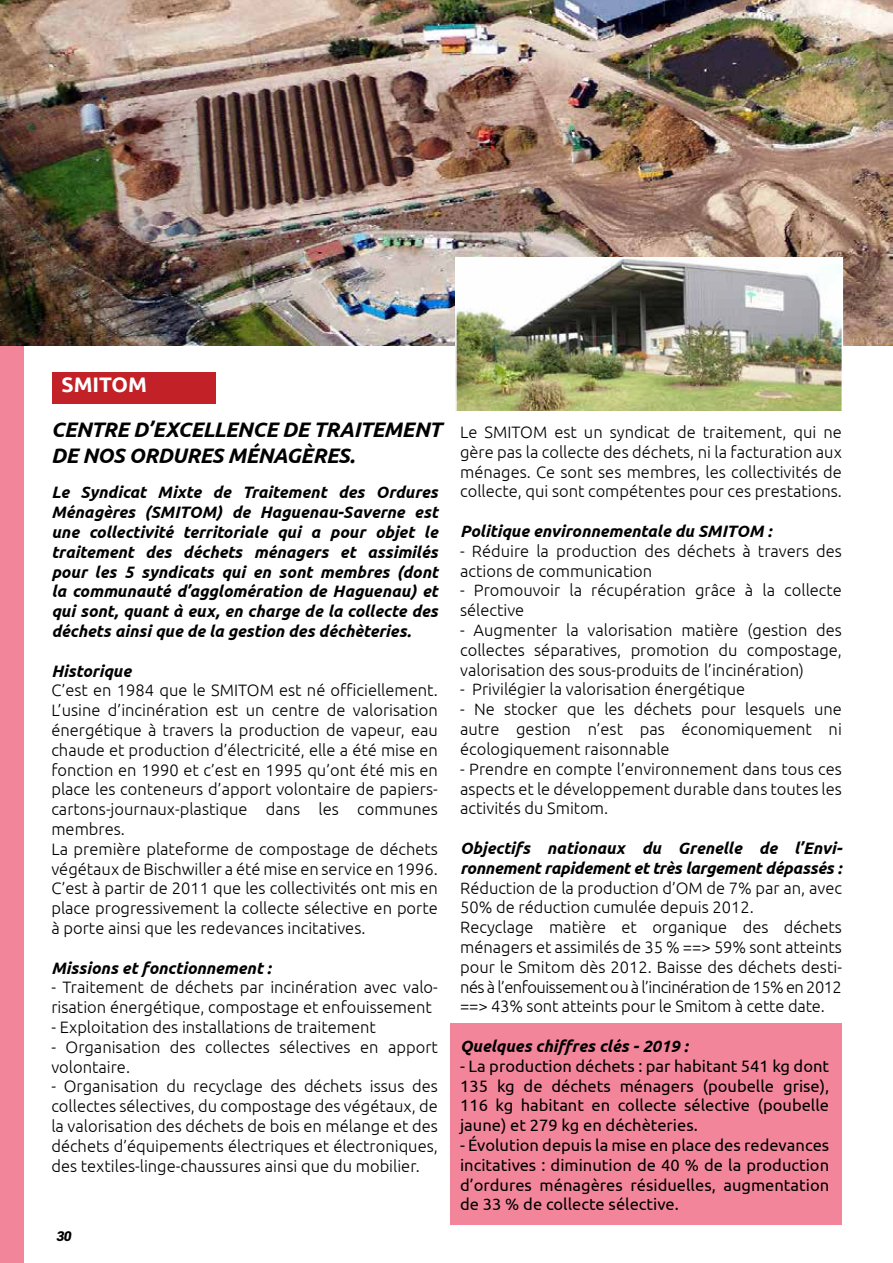
<style>
.page{position:relative;width:893px;height:1263px;background:#fff}
.page>*{position:absolute;margin:0;border:0;box-sizing:border-box;transform-origin:0 0}
.t1{font:italic 700 21px/25.2px "Ubuntu";letter-spacing:-.02em;color:#000}
.t2{font:700 21px "Ubuntu";color:#fff}
.t3{font:300 16.5px/19.8px "Ubuntu";color:#000}
.t4{font:italic 700 16.5px/19.8px "Ubuntu";color:#000;text-align:justify}
.t5{font:16.5px/19.8px "Ubuntu";color:#000;text-align:justify}
.t6{font:italic 900 13.5px "Roboto";color:#000}
</style>
<div class="page">
<div style="left:451px;top:1023px;width:391px;height:202px;background:#f3859b"></div>
<div style="left:0;top:0;width:23px;height:1263px;background:#f3859b"></div>
<img style="left:0;top:0;width:893px;height:345px">
<img style="left:458px;top:260px;width:382px;height:149px">
<div style="left:455px;top:257px;width:388px;height:155px;border:2px solid #fff"></div>
<div style="left:53px;top:372px;width:163px;height:31px;background:#c12127"></div>
<p class="t2" style="left:62px;top:372px;width:87px">SMITOM</p>
<p class="t1" style="left:51px;top:417px;width:392px">CENTRE D’EXCELLENCE DE TRAITEMENT<br>DE NOS ORDURES MÉNAGÈRES.</p>
<p class="t4" style="left:51px;top:482px;width:388px">Le Syndicat Mixte de Traitement des Ordures Ménagères (SMITOM) de Haguenau-Saverne est une collectivité territoriale qui a pour objet le traitement des déchets ménagers et assimilés pour les 5 syndicats qui en sont membres (dont la communauté d’agglomération de Haguenau) et qui sont, quant à eux, en charge de la collecte des déchets ainsi que de la gestion des déchèteries.</p>
<p class="t4" style="left:51px;top:660px;width:81px">Historique</p>
<p class="t3" style="left:51px;top:680px;width:388px">C’est en 1984 que le SMITOM est né officiellement.<br>L’usine d’incinération est un centre de valorisation énergétique à travers la production de vapeur, eau chaude et production d’électricité, elle a été mise en fonction en 1990 et c’est en 1995 qu’ont été mis en place les conteneurs d’apport volontaire de papiers&shy;cartons-journaux-plastique dans les communes membres.<br>La première plateforme de compostage de déchets végétaux de Bischwiller a été mise en service en 1996.<br>C’est à partir de 2011 que les collectivités ont mis en place progressivement la collecte sélective en porte à porte ainsi que les redevances incitatives.</p>
<p class="t4" style="left:51px;top:957px;width:221px">Missions et fonctionnement :</p>
<p class="t3" style="left:51px;top:977px;width:388px">- Traitement de déchets par incinération avec valo&shy;risation énergétique, compostage et enfouissement</p>
<p class="t3" style="left:51px;top:1017px;width:326px">- Exploitation des installations de traitement</p>
<p class="t3" style="left:51px;top:1036px;width:388px">- Organisation des collectes sélectives en apport volontaire.</p>
<p class="t3" style="left:51px;top:1076px;width:388px;text-align:justify">- Organisation du recyclage des déchets issus des collectes sélectives, du compostage des végétaux, de la valorisation des déchets de bois en mélange et des déchets d’équipements électriques et électroniques, des textiles-linge-chaussures ainsi que du mobilier.</p>
<p class="t6" style="left:56px;top:1227px;width:17px">30</p>
<p class="t3" style="left:460px;top:422px;width:383px;text-align:justify">Le SMITOM est un syndicat de traitement, qui ne gère pas la collecte des déchets, ni la facturation aux ménages. Ce sont ses membres, les collectivités de collecte, qui sont compétentes pour ces prestations.</p>
<p class="t4" style="left:460px;top:521px;width:313px">Politique environnementale du SMITOM :</p>
<p class="t3" style="left:460px;top:541px;width:383px">- Réduire la production des déchets à travers des actions de communication</p>
<p class="t3" style="left:460px;top:580px;width:383px">- Promouvoir la récupération grâce à la collecte sélective</p>
<p class="t3" style="left:460px;top:620px;width:383px;text-align:justify">- Augmenter la valorisation matière (gestion des collectes séparatives, promotion du compostage, valorisation des sous-produits de l’incinération)</p>
<p class="t3" style="left:460px;top:679px;width:287px">- Privilégier la valorisation énergétique</p>
<p class="t3" style="left:460px;top:699px;width:383px;text-align:justify">- Ne stocker que les déchets pour lesquels une autre gestion n’est pas économiquement ni écologiquement raisonnable</p>
<p class="t3" style="left:460px;top:758px;width:383px;text-align:justify">- Prendre en compte l’environnement dans tous ces aspects et le développement durable dans toutes les activités du Smitom.</p>
<p class="t4" style="left:460px;top:838px;width:384px">Objectifs nationaux du Grenelle de l’Envi&shy;ronnement rapidement et très largement dépassés :</p>
<p class="t3" style="left:460px;top:877px;width:383px">Réduction de la production d’OM de 7% par an, avec 50% de réduction cumulée depuis 2012.<br>Recyclage matière et organique des déchets ménagers et assimilés de 35 % ==&gt; 59% sont atteints pour le Smitom dès 2012. Baisse des déchets desti&shy;nés à l’enfouissement ou à l’incinération de 15% en 2012 ==&gt; 43% sont atteints pour le Smitom à cette date.</p>
<p class="t4" style="left:460px;top:1036px;width:229px">Quelques chiffres clés - 2019 :</p>
<p class="t5" style="left:460px;top:1055px;width:371px">- La production déchets : par habitant 541 kg dont 135 kg de déchets ménagers (poubelle grise), 116 kg habitant en collecte sélective (poubelle jaune) et 279 kg en déchèteries.</p>
<p class="t5" style="left:460px;top:1135px;width:371px">- Évolution depuis la mise en place des redevances incitatives : diminution de 40 % de la production d’ordures ménagères résiduelles, augmentation de 33 % de collecte sélective.</p>
</div>
